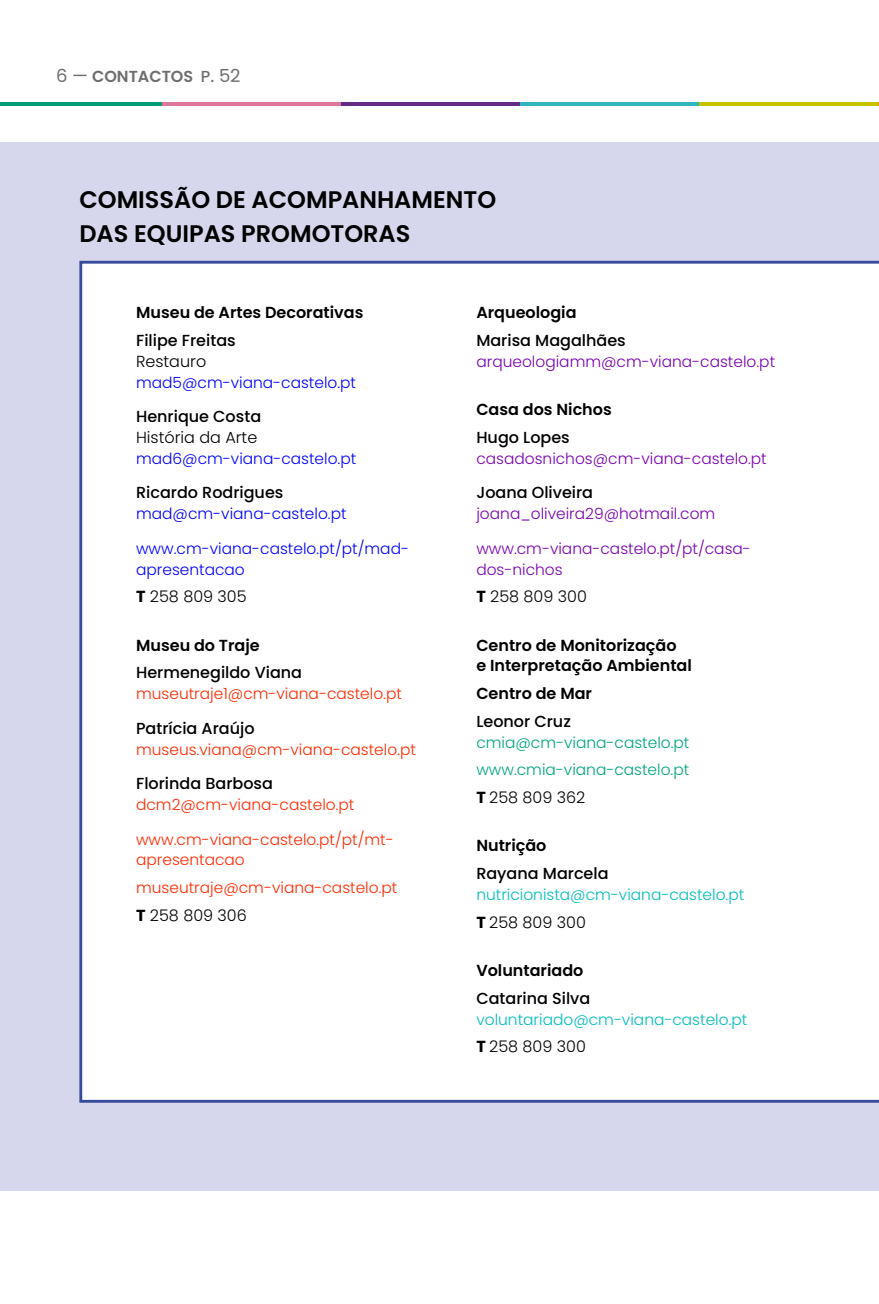
<style>
.page{position:relative;width:879px;height:1304px;background:#fff}
.page>*{position:absolute;margin:0;border:0;box-sizing:border-box;transform-origin:0 0}
.t1{font:600 24px/34.6px "Poppins";color:#000}
.t2{font:500 16px "Poppins";color:#000}
.t3{font:600 16px/20.8px "Poppins";color:#000}
.t4{font:300 16px "Poppins";color:#000}
.t5{font:600 16px "Poppins";color:#6e6e6e}
.t6{font:300 15.4px/20.8px "Poppins";color:#ff2900}
.t7{font:300 15.4px/20.8px "Poppins";color:#7900b1}
.t8{font:300 15.4px/20.8px "Poppins";color:#00f}
.t9{font:300 15.4px "Poppins";color:#00bebc}
.t10{font:300 15.4px/27.6px "Poppins";color:#00a480}
.s1{font-weight:400;font-size:18px}
.s2{font-weight:500}
.s3{font-weight:700}
</style>
<div class="page">
<hr style="left:0;top:103px;width:162px;height:3px;background:#039e76">
<hr style="left:162px;top:103px;width:179px;height:3px;background:#de7797">
<hr style="left:341px;top:103px;width:179px;height:3px;background:#652c86">
<hr style="left:520px;top:103px;width:179px;height:3px;background:#2fb6bc">
<hr style="left:699px;top:103px;width:180px;height:3px;background:#c5c300">
<div style="left:0;top:142px;width:879px;height:1049px;background:#d6d6ec"></div>
<div style="left:79px;top:261px;width:800px;height:842px;background:#fff"></div>
<p class="t5" style="left:56px;top:67px;width:186px"><span class="s1">6 —</span> CONTACTOS <span class="s2">P.</span> <span class="s1">52</span></p>
<h1 class="t1" style="left:79px;top:182px;width:418px">COMISSÃO DE ACOMPANHAMENTO<br>DAS EQUIPAS PROMOTORAS</h1>
<p class="t3" style="left:136px;top:302px;width:229px">Museu de Artes Decorativas</p>
<p class="t2" style="left:136px;top:331px;width:101px">Filipe Freitas</p>
<p class="t4" style="left:136px;top:352px;width:72px">Restauro</p>
<p class="t8" style="left:136px;top:372px;width:221px">mad5@cm-viana-castelo.pt</p>
<p class="t2" style="left:136px;top:407px;width:127px">Henrique Costa</p>
<p class="t4" style="left:136px;top:428px;width:123px">História da Arte</p>
<p class="t8" style="left:136px;top:448px;width:222px">mad6@cm-viana-castelo.pt</p>
<p class="t2" style="left:136px;top:484px;width:149px">Ricardo Rodrigues</p>
<p class="t8" style="left:136px;top:503px;width:212px">mad@cm-viana-castelo.pt</p>
<p class="t8" style="left:136px;top:538px;width:274px">www.cm-viana-castelo.pt/pt/mad&shy;apresentacao</p>
<p class="t4" style="left:136px;top:587px;width:112px"><span class="s3">T</span> 258 809 305</p>
<p class="t3" style="left:136px;top:635px;width:125px">Museu do Traje</p>
<p class="t2" style="left:136px;top:663px;width:167px">Hermenegildo Viana</p>
<p class="t6" style="left:136px;top:683px;width:267px">museutraje1@cm-viana-castelo.pt</p>
<p class="t2" style="left:136px;top:719px;width:120px">Patrícia Araújo</p>
<p class="t6" style="left:136px;top:739px;width:281px">museus.viana@cm-viana-castelo.pt</p>
<p class="t2" style="left:136px;top:774px;width:138px">Florinda Barbosa</p>
<p class="t6" style="left:136px;top:794px;width:220px">dcm2@cm-viana-castelo.pt</p>
<p class="t6" style="left:136px;top:829px;width:259px">www.cm-viana-castelo.pt/pt/mt&shy;apresentacao</p>
<p class="t6" style="left:136px;top:877px;width:263px">museutraje@cm-viana-castelo.pt</p>
<p class="t4" style="left:136px;top:906px;width:112px"><span class="s3">T</span> 258 809 306</p>
<p class="t3" style="left:476px;top:302px;width:102px">Arqueologia</p>
<p class="t2" style="left:476px;top:331px;width:151px">Marisa Magalhães</p>
<p class="t7" style="left:476px;top:351px;width:300px">arqueologiamm@cm-viana-castelo.pt</p>
<p class="t3" style="left:476px;top:399px;width:137px">Casa dos Nichos</p>
<p class="t2" style="left:476px;top:428px;width:95px">Hugo Lopes</p>
<p class="t7" style="left:476px;top:448px;width:292px">casadosnichos@cm-viana-castelo.pt</p>
<p class="t2" style="left:476px;top:484px;width:118px">Joana Oliveira</p>
<p class="t7" style="left:476px;top:503px;width:240px">joana_oliveira29@hotmail.com</p>
<p class="t7" style="left:476px;top:538px;width:276px">www.cm-viana-castelo.pt/pt/casa&shy;dos-nichos</p>
<p class="t4" style="left:476px;top:587px;width:112px"><span class="s3">T</span> 258 809 300</p>
<p class="t3" style="left:476px;top:635px;width:217px">Centro de Monitorização<br>e Interpretação Ambiental</p>
<p class="t3" style="left:476px;top:683px;width:117px">Centro de Mar</p>
<p class="t2" style="left:476px;top:712px;width:96px">Leonor Cruz</p>
<p class="t10" style="left:476px;top:728px;width:215px">cmia@cm-viana-castelo.pt www.cmia-viana-castelo.pt</p>
<p class="t4" style="left:476px;top:788px;width:111px"><span class="s3">T</span> 258 809 362</p>
<p class="t3" style="left:476px;top:835px;width:72px">Nutrição</p>
<p class="t2" style="left:476px;top:864px;width:134px">Rayana Marcela</p>
<p class="t9" style="left:476px;top:886px;width:269px">nutricionista@cm-viana-castelo.pt</p>
<p class="t4" style="left:476px;top:913px;width:111px"><span class="s3">T</span> 258 809 300</p>
<p class="t3" style="left:476px;top:960px;width:109px">Voluntariado</p>
<p class="t2" style="left:476px;top:989px;width:115px">Catarina Silva</p>
<p class="t9" style="left:476px;top:1010px;width:272px">voluntariado@cm-viana-castelo.pt</p>
<p class="t4" style="left:476px;top:1037px;width:111px"><span class="s3">T</span> 258 809 300</p>
</div>
